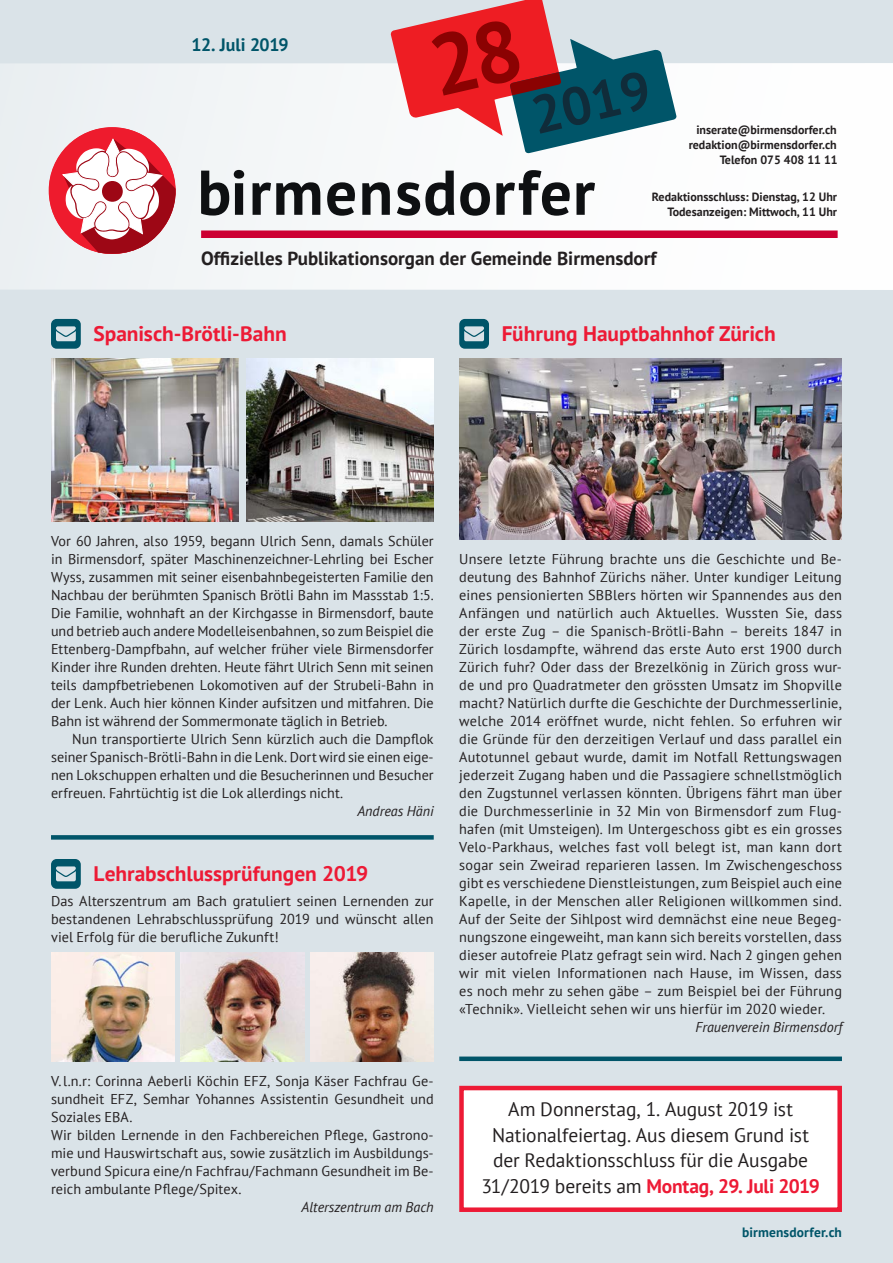
<style>
.page{position:relative;width:893px;height:1263px;background:#dae3e8}
.page>*{position:absolute;margin:0;border:0;box-sizing:border-box;transform-origin:0 0}
.t1{font:700 53.25px "PT Sans";color:#102c3a}
.t2{font:700 21px "PT Sans";color:#ed1a35}
.t3{font:19.5px/25.5px "PT Sans";letter-spacing:-.005em;color:#231f20;text-align:center}
.t4{font:700 19.05px "PT Sans";color:#231f20}
.t5{font:700 17.85px "PT Sans";letter-spacing:-.02em;color:#005569}
.t6{font:14.25px/18px "PT Sans";letter-spacing:.005em;color:#231f20;text-align:justify}
.t7{font:italic 14.25px "PT Sans";color:#231f20}
.t8{font:700 13.5px "PT Sans";letter-spacing:.01em;color:#005569}
.t9{font:700 12px/15px "PT Sans";color:#231f20;text-align:right}
.s1{font-weight:700;color:#ed1a35}
</style>
<div class="page">
<div style="left:0;top:63px;width:893px;height:226px;background:#fff"></div>
<div style="left:201px;top:230px;width:637px;height:8px;background:#c03"></div>
<svg style="left:201px;top:170px;width:43px;height:46px"></svg>
<svg style="left:253px;top:182px;width:67px;height:33px"></svg>
<svg style="left:327px;top:182px;width:28px;height:34px"></svg>
<svg style="left:362px;top:182px;width:28px;height:33px"></svg>
<svg style="left:397px;top:171px;width:57px;height:45px"></svg>
<svg style="left:460px;top:182px;width:30px;height:34px"></svg>
<svg style="left:496px;top:170px;width:74px;height:46px"></svg>
<svg style="left:576px;top:183px;width:19px;height:32px"></svg>
<div style="left:49px;top:127px;width:127px;height:127px;background:#ee1b2d;border-radius:50%"></div>
<svg style="left:62px;top:136px;width:115px;height:118px"></svg>
<svg style="left:51px;top:319px;width:30px;height:30px"></svg>
<img style="left:51px;top:358px;width:187px;height:164px">
<img style="left:247px;top:358px;width:187px;height:164px">
<svg style="left:459px;top:319px;width:30px;height:30px"></svg>
<img style="left:460px;top:358px;width:382px;height:182px">
<div style="left:51px;top:835px;width:383px;height:5px;background:#005569"></div>
<div style="left:459px;top:1056px;width:383px;height:5px;background:#005569"></div>
<svg style="left:51px;top:859px;width:30px;height:30px"></svg>
<img style="left:51px;top:952px;width:123px;height:109px">
<img style="left:181px;top:952px;width:123px;height:109px">
<img style="left:310px;top:952px;width:124px;height:109px">
<div style="left:461px;top:1088px;width:379px;height:122px;background:#fff"></div>
<div style="left:459px;top:1086px;width:383px;height:126px;border:4px solid #ed1a35"></div>
<svg style="left:391px;top:0;width:285px;height:153px"></svg>
<p class="t5" style="left:191px;top:33px;width:99px">12. Juli 2019</p>
<h1 class="t1" style="left:525px;top:82px;width:122px;rotate:-13deg">2019</h1>
<p class="t9" style="left:689px;top:122px;width:150px">inserate@birmensdorfer.ch redaktion@birmensdorfer.ch<br>Telefon 075 408 11 11</p>
<p class="t9" style="left:652px;top:189px;width:187px">Redaktionsschluss: Dienstag, 12 Uhr<br>Todesanzeigen: Mittwoch, 11 Uhr</p>
<h3 class="t4" style="left:201px;top:245px;width:457px">Offizielles Publikationsorgan der Gemeinde Birmensdorf</h3>
<h2 class="t2" style="left:94px;top:319px;width:195px">Spanisch-Brötli-Bahn</h2>
<h2 class="t2" style="left:502px;top:319px;width:275px">Führung Hauptbahnhof Zürich</h2>
<p class="t6" style="left:51px;top:531px;width:384px">Vor 60 Jahren, also 1959, begann Ulrich Senn, damals Schüler in Birmensdorf, später Maschinenzeichner-Lehrling bei Escher Wyss, zusammen mit seiner eisenbahnbegeisterten Familie den Nachbau der berühmten Spanisch Brötli Bahn im Massstab 1:5.<br>Die Familie, wohnhaft an der Kirchgasse in Birmensdorf, baute und betrieb auch andere Modelleisenbahnen, so zum Beispiel die Ettenberg-Dampfbahn, auf welcher früher viele Birmensdorfer Kinder ihre Runden drehten. Heute fährt Ulrich Senn mit seinen teils dampfbetriebenen Lokomotiven auf der Strubeli-Bahn in der Lenk. Auch hier können Kinder aufsitzen und mitfahren. Die Bahn ist während der Sommermonate täglich in Betrieb.</p>
<p class="t6" style="left:51px;top:729px;width:384px;text-indent:21px">Nun transportierte Ulrich Senn kürzlich auch die Dampflok seiner Spanisch-Brötli-Bahn in die Lenk. Dort wird sie einen eige&shy;nen Lokschuppen erhalten und die Besucherinnen und Besucher erfreuen. Fahrtüchtig ist die Lok allerdings nicht.</p>
<p class="t7" style="left:357px;top:802px;width:78px">Andreas Häni</p>
<h2 class="t2" style="left:94px;top:859px;width:276px">Lehrabschlussprüfungen 2019</h2>
<p class="t6" style="left:51px;top:891px;width:384px">Das Alterszentrum am Bach gratuliert seinen Lernenden zur bestandenen Lehrabschlussprüfung 2019 und wünscht allen viel Erfolg für die berufliche Zukunft!</p>
<p class="t6" style="left:51px;top:1071px;width:384px;text-align:left">V.l.n.r: Corinna Aeberli Köchin EFZ, Sonja Käser Fachfrau Ge&shy;sundheit EFZ, Semhar Yohannes Assistentin Gesundheit und Soziales EBA.<br>Wir bilden Lernende in den Fachbereichen Pflege, Gastrono&shy;mie und Hauswirtschaft aus, sowie zusätzlich im Ausbildungs&shy;verbund Spicura eine/n Fachfrau/Fachmann Gesundheit im Be&shy;reich ambulante Pflege/Spitex.</p>
<p class="t7" style="left:302px;top:1198px;width:134px">Alterszentrum am Bach</p>
<p class="t6" style="left:459px;top:549px;width:384px">Unsere letzte Führung brachte uns die Geschichte und Be&shy;deutung des Bahnhof Zürichs näher. Unter kundiger Leitung eines pensionierten SBBlers hörten wir Spannendes aus den Anfängen und natürlich auch Aktuelles. Wussten Sie, dass der erste Zug – die Spanisch-Brötli-Bahn – bereits 1847 in Zürich losdampfte, während das erste Auto erst 1900 durch Zürich fuhr? Oder dass der Brezelkönig in Zürich gross wur&shy;de und pro Quadratmeter den grössten Umsatz im Shopville macht? Natürlich durfte die Geschichte der Durchmesserlinie, welche 2014 eröffnet wurde, nicht fehlen. So erfuhren wir die Gründe für den derzeitigen Verlauf und dass parallel ein Autotunnel gebaut wurde, damit im Notfall Rettungswagen jederzeit Zugang haben und die Passagiere schnellstmöglich den Zugstunnel verlassen könnten. Übrigens fährt man über die Durchmesserlinie in 32 Min von Birmensdorf zum Flug&shy;hafen (mit Umsteigen). Im Untergeschoss gibt es ein grosses Velo-Parkhaus, welches fast voll belegt ist, man kann dort sogar sein Zweirad reparieren lassen. Im Zwischengeschoss gibt es verschiedene Dienstleistungen, zum Beispiel auch eine Kapelle, in der Menschen aller Religionen willkommen sind.<br>Auf der Seite der Sihlpost wird demnächst eine neue Begeg&shy;nungszone eingeweiht, man kann sich bereits vorstellen, dass dieser autofreie Platz gefragt sein wird. Nach 2 gingen gehen wir mit vielen Informationen nach Hause, im Wissen, dass es noch mehr zu sehen gäbe – zum Beispiel bei der Führung «Technik». Vielleicht sehen wir uns hierfür im 2020 wieder.</p>
<p class="t7" style="left:695px;top:1018px;width:148px">Frauenverein Birmensdorf</p>
<h3 class="t3" style="left:481px;top:1096px;width:340px">Am Donnerstag, 1. August 2019 ist Nationalfeiertag. Aus diesem Grund ist der Redaktionsschluss für die Ausgabe 31/2019 bereits am <span class="s1">Montag, 29. Juli 2019</span></h3>
<p class="t8" style="left:742px;top:1224px;width:101px">birmensdorfer.ch</p>
</div>
